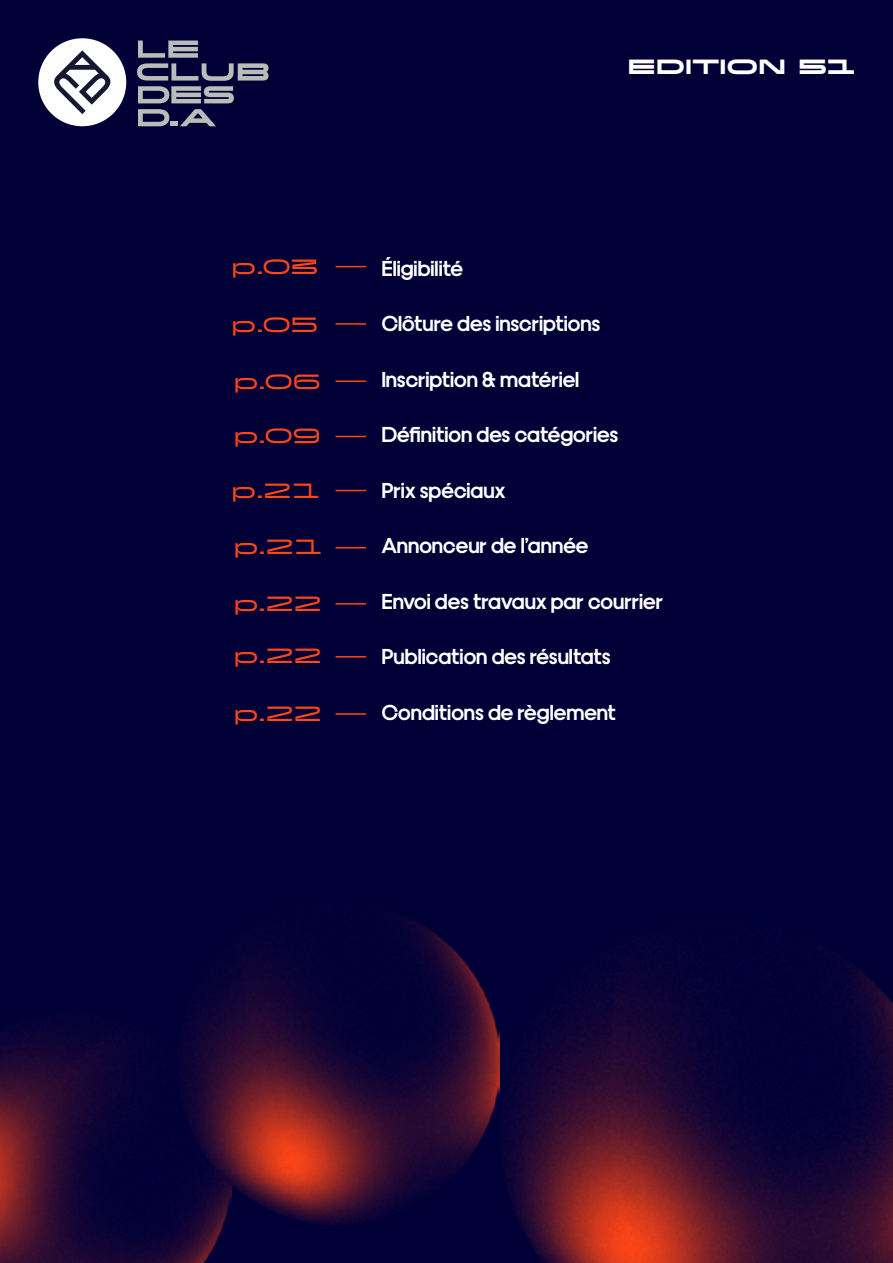
<style>
.page{position:relative;width:893px;height:1263px;background:#000037}
.page>*{position:absolute;margin:0;border:0;box-sizing:border-box;transform-origin:0 0}
.t1{font:700 22.5px "Dr";color:#fff}
.t2{font:18px "PVC Banner";color:#ff4617}
.t3{font:18px "PVC Banner Ultra";color:#fff}
</style>
<div class="page">
<svg style="left:137px;top:41px;width:132px;height:62px"></svg>
<svg style="left:138px;top:109px;width:78px;height:17px"></svg>
<div style="left:38px;top:38px;width:88px;height:88px;background:#fff;border-radius:50%"></div>
<svg style="left:54px;top:50px;width:57px;height:64px"></svg>
<hr style="left:336px;top:266px;width:30px;height:1px;background:#ff4617">
<hr style="left:336px;top:323px;width:30px;height:2px;background:#ff4617">
<hr style="left:336px;top:380px;width:30px;height:2px;background:#ff4617">
<hr style="left:336px;top:436px;width:30px;height:1px;background:#ff4617">
<hr style="left:336px;top:490px;width:30px;height:1px;background:#ff4617">
<hr style="left:336px;top:547px;width:30px;height:1px;background:#ff4617">
<hr style="left:336px;top:603px;width:30px;height:2px;background:#ff4617">
<hr style="left:336px;top:656px;width:30px;height:1px;background:#ff4617">
<hr style="left:336px;top:713px;width:30px;height:2px;background:#ff4617">
<img style="left:0;top:1011px;width:224px;height:252px">
<img style="left:176px;top:901px;width:324px;height:323px">
<img style="left:500px;top:918px;width:393px;height:345px">
<p class="t3" style="left:628px;top:53px;width:229px">EDITION 51</p>
<p class="t2" style="left:231px;top:252px;width:89px">p.03</p>
<p class="t1" style="left:382px;top:252px;width:83px">Éligibilité</p>
<p class="t1" style="left:382px;top:308px;width:220px">Clôture des inscriptions</p>
<p class="t1" style="left:382px;top:363px;width:199px">Inscription &amp; matériel</p>
<p class="t1" style="left:382px;top:419px;width:238px">Définition des catégories</p>
<p class="t1" style="left:382px;top:475px;width:125px">Prix spéciaux</p>
<p class="t1" style="left:382px;top:530px;width:208px">Annonceur de l’année</p>
<p class="t2" style="left:231px;top:311px;width:89px">p.05</p>
<p class="t2" style="left:233px;top:367px;width:89px">p.06</p>
<p class="t2" style="left:233px;top:422px;width:89px">p.09</p>
<p class="t2" style="left:231px;top:476px;width:90px">p.21</p>
<p class="t2" style="left:233px;top:532px;width:90px">p.21</p>
<p class="t2" style="left:233px;top:590px;width:90px">p.22</p>
<p class="t2" style="left:233px;top:642px;width:90px">p.22</p>
<p class="t2" style="left:233px;top:700px;width:90px">p.22</p>
<p class="t1" style="left:382px;top:586px;width:283px">Envoi des travaux par courrier</p>
<p class="t1" style="left:382px;top:641px;width:231px">Publication des résultats</p>
<p class="t1" style="left:382px;top:697px;width:236px">Conditions de règlement</p>
</div>
